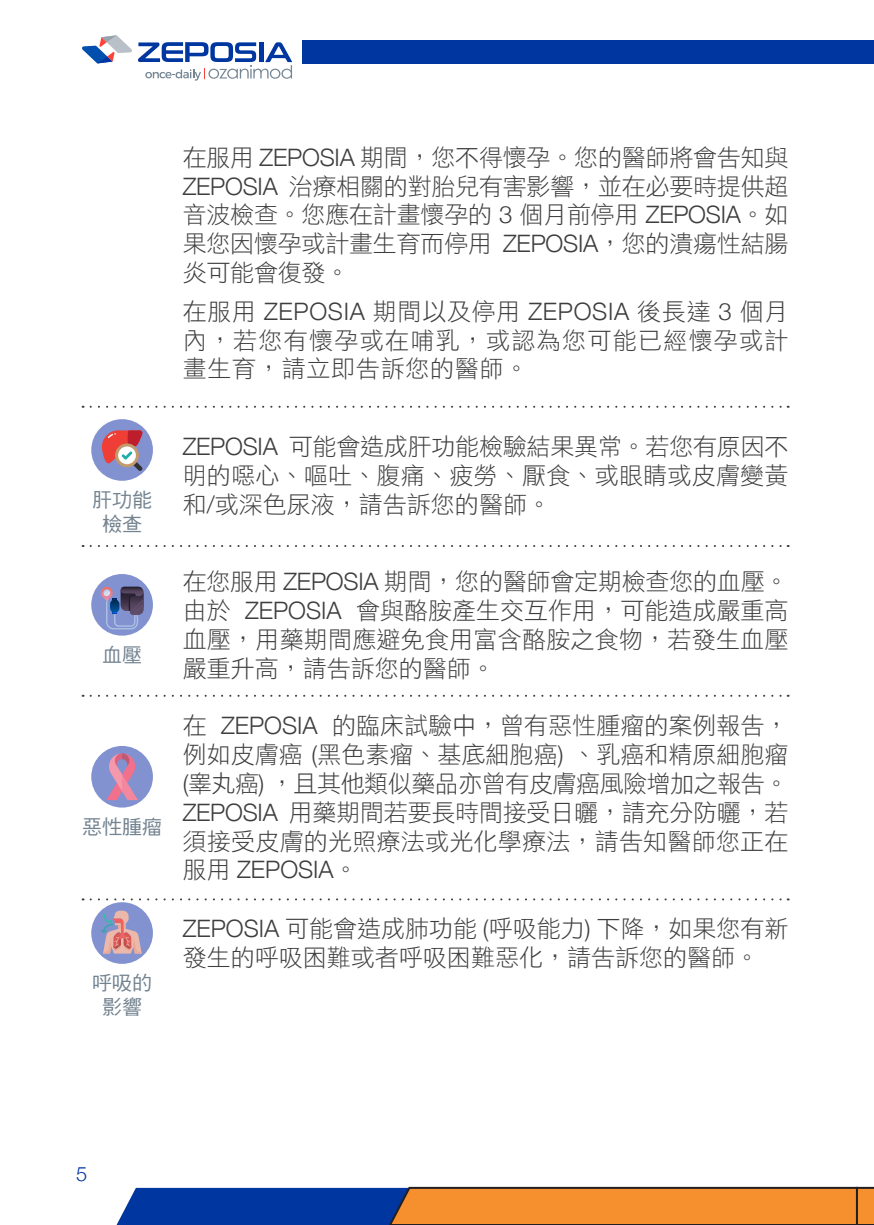
<style>
.page{position:relative;width:874px;height:1225px;background:#fff}
.page>*{position:absolute;margin:0;border:0;box-sizing:border-box;transform-origin:0 0}
.t1{font:24px/28.8px "DF Hei Std W3";color:#3e3e3f;text-align:justify}
.t2{font:24px/28.8px "DF Hei Std W3";letter-spacing:.055em;color:#3e3e3f}
.t3{font:300 24px "Helvetica Neue";letter-spacing:.03em;color:#3e3e3f}
.t4{font:300 24px "Helvetica Neue";color:#3e3e3f}
.t5{font:20px/24px "DF Hei Std W5";color:#738390;text-align:center}
.t6{font:300 20px "Helvetica Neue";color:#0036a0}
.s1{font-family:"Helvetica Neue";font-weight:300}
.s2{font-family:"DF Hei Std W3";font-weight:400}
</style>
<div class="page">
<div style="left:302px;top:40px;width:571px;height:24px;background:#0036a0"></div>
<svg style="left:116px;top:1186px;width:757px;height:39px;background:#976f5d"></svg>
<svg style="left:138px;top:42px;width:154px;height:39px"></svg>
<svg style="left:82px;top:35px;width:50px;height:28px"></svg>
<svg style="left:91px;top:545px;width:697px;height:2px"></svg>
<svg style="left:91px;top:406px;width:697px;height:2px"></svg>
<svg style="left:91px;top:695px;width:697px;height:2px"></svg>
<svg style="left:91px;top:898px;width:697px;height:2px"></svg>
<div style="left:91px;top:419px;width:62px;height:62px;background:#8292d1;border-radius:50%"></div>
<div style="left:91px;top:574px;width:62px;height:61px;background:#8292d1;border-radius:50%"></div>
<div style="left:91px;top:746px;width:62px;height:61px;background:#8292d1;border-radius:50%"></div>
<div style="left:91px;top:902px;width:62px;height:62px;background:#8292d1;border-radius:50%"></div>
<svg style="left:102px;top:430px;width:40px;height:41px"></svg>
<svg style="left:100px;top:587px;width:43px;height:42px"></svg>
<svg style="left:101px;top:910px;width:41px;height:43px"></svg>
<svg style="left:106px;top:753px;width:32px;height:47px"></svg>
<p class="t1" style="left:183px;top:142px;width:607px">在服用 <span class="s1">ZEPOSIA</span> 期間，您不得懷孕。您的醫師將會告知與<span class="s1">ZEPOSIA</span> 治療相關的對胎兒有害影響，並在必要時提供超音波檢查。您應在計畫懷孕的 <span class="s1">3</span> 個月前停用 <span class="s1">ZEPOSIA</span>。如果您因懷孕或計畫生育而停用 <span class="s1">ZEPOSIA</span>，您的潰瘍性結腸炎可能會復發。</p>
<p class="t3" style="left:183px;top:292px;width:607px"><span class="s2">在服用</span> ZEPOSIA <span class="s2">期間以及停用</span> ZEPOSIA <span class="s2">後長達</span> 3 <span class="s2">個月</span></p>
<p class="t2" style="left:183px;top:325px;width:607px">內，若您有懷孕或在哺乳，或認為您可能已經懷孕或計畫生育，請立即告訴您的醫師。</p>
<p class="t5" style="left:92px;top:488px;width:61px">肝功能檢查</p>
<p class="t5" style="left:102px;top:642px;width:41px">血壓</p>
<p class="t5" style="left:82px;top:814px;width:81px">惡性腫瘤</p>
<p class="t5" style="left:92px;top:971px;width:61px">呼吸的影響</p>
<p class="t1" style="left:183px;top:432px;width:607px"><span class="s1">ZEPOSIA</span> 可能會造成肝功能檢驗結果異常。若您有原因不明的噁心、嘔吐、腹痛、疲勞、厭食、或眼睛或皮膚變黃和<span class="s1">/</span>或深色尿液，請告訴您的醫師。</p>
<p class="t1" style="left:183px;top:567px;width:607px">在您服用 <span class="s1">ZEPOSIA</span> 期間，您的醫師會定期檢查您的血壓。由於 <span class="s1">ZEPOSIA</span> 會與酪胺產生交互作用，可能造成嚴重高血壓，用藥期間應避免食用富含酪胺之食物，若發生血壓嚴重升高，請告訴您的醫師。</p>
<p class="t1" style="left:183px;top:711px;width:607px">在 <span class="s1">ZEPOSIA</span> 的臨床試驗中，曾有惡性腫瘤的案例報告，例如皮膚癌 <span class="s1">(</span>黑色素瘤、基底細胞癌<span class="s1">)</span> 、乳癌和精原細胞瘤<span class="s1">(</span>睾丸癌<span class="s1">)</span> ，且其他類似藥品亦曾有皮膚癌風險增加之報告。<span class="s1">ZEPOSIA</span> 用藥期間若要長時間接受日曬，請充分防曬，若須接受皮膚的光照療法或光化學療法，請告知醫師您正在</p>
<p class="t4" style="left:183px;top:850px;width:176px"><span class="s2">服用</span> ZEPOSIA<span class="s2">。</span></p>
<p class="t1" style="left:183px;top:914px;width:607px"><span class="s1">ZEPOSIA</span> 可能會造成肺功能 <span class="s1">(</span>呼吸能力<span class="s1">)</span> 下降，如果您有新發生的呼吸困難或者呼吸困難惡化，請告訴您的醫師。</p>
<p class="t6" style="left:76px;top:1157px;width:13px">5</p>
</div>
